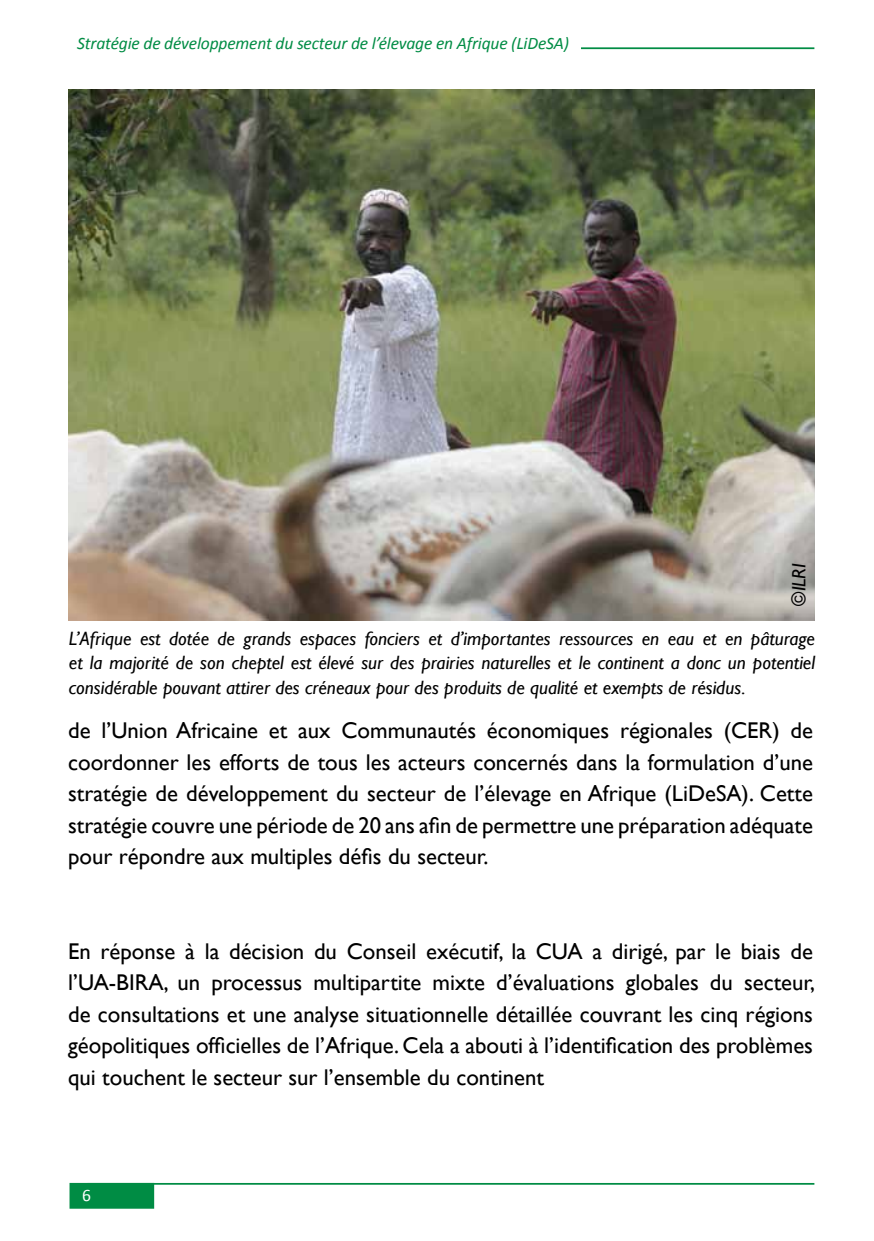
<style>
.page{position:relative;width:874px;height:1241px;background:#fff}
.page>*{position:absolute;margin:0;border:0;box-sizing:border-box;transform-origin:0 0}
.t1{font:22.75px/31.5px "Gill Sans";color:#000;text-align:justify}
.t2{font:italic 19.25px/24.5px "Gill Sans";color:#000;text-align:justify}
.t3{font:italic 17.5px "Calibri";letter-spacing:-.01em;color:#008c44}
.t4{font:17.5px "Calibri";color:#fff}
</style>
<div class="page">
<div style="left:69px;top:1182px;width:85px;height:26px;background:#008c44"></div>
<hr style="left:87px;top:1182px;width:727px;height:2px;background:#008c44">
<hr style="left:580px;top:47px;width:234px;height:2px;background:#008c44">
<img style="left:69px;top:89px;width:745px;height:531px">
<p class="t3" style="left:77px;top:31px;width:493px">Stratégie de développement du secteur de l’élevage en Afrique (LiDeSA)</p>
<p class="t2" style="left:786px;top:605px;width:43px;rotate:-90deg">©ILRI</p>
<p class="t2" style="left:69px;top:626px;width:747px">L’Afrique est dotée de grands espaces fonciers et d’importantes ressources en eau et en pâturage et la majorité de son cheptel est élevé sur des prairies naturelles et le continent a donc un potentiel considérable pouvant attirer des créneaux pour des produits de qualité et exempts de résidus.</p>
<p class="t1" style="left:68px;top:715px;width:746px">de l’Union Africaine et aux Communautés économiques régionales (CER) de coordonner les efforts de tous les acteurs concernés dans la formulation d’une stratégie de développement du secteur de l’élevage en Afrique (LiDeSA). Cette stratégie couvre une période de 20 ans afin de permettre une préparation adéquate pour répondre aux multiples défis du secteur.</p>
<p class="t1" style="left:68px;top:935px;width:748px">En réponse à la décision du Conseil exécutif, la CUA a dirigé, par le biais de l’UA-BIRA, un processus multipartite mixte d’évaluations globales du secteur, de consultations et une analyse situationnelle détaillée couvrant les cinq régions géopolitiques officielles de l’Afrique. Cela a abouti à l’identification des problèmes qui touchent le secteur sur l’ensemble du continent</p>
<p class="t4" style="left:82px;top:1183px;width:10px">6</p>
</div>
